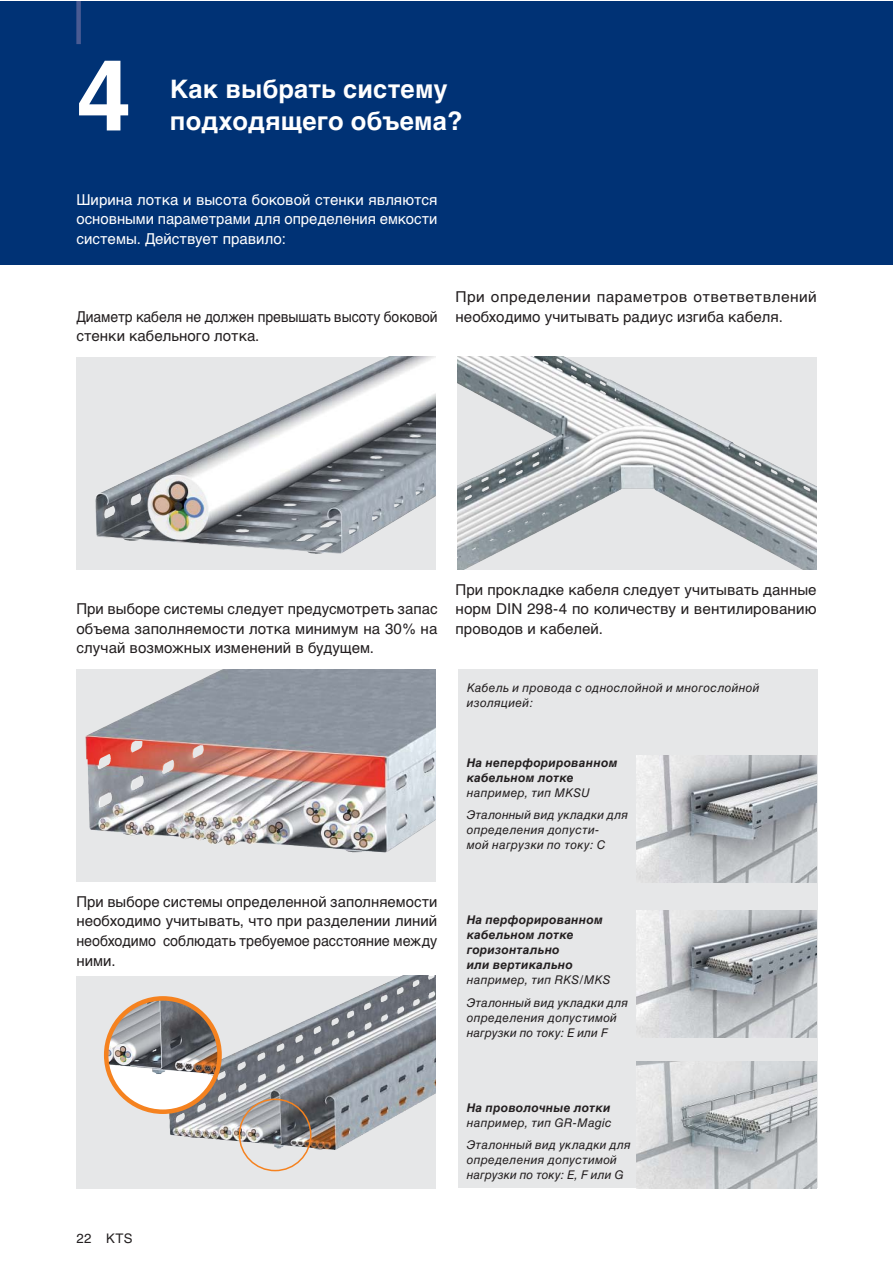
<style>
.page{position:relative;width:893px;height:1265px;background:#fff}
.page>*{position:absolute;margin:0;border:0;box-sizing:border-box;transform-origin:0 0}
.t1{font:700 99px "Helvetica Cyr";color:#fff}
.t2{font:700 25.5px "Helvetica Cyr";letter-spacing:.005em;color:#fff}
.t3{font:15px/19.5px "Helvetica Cyr Upright";letter-spacing:.005em;color:#231f20;text-align:justify}
.t4{font:15px/19.5px "Helvetica Cyr Upright";letter-spacing:.005em;color:#fff;text-align:justify}
.t5{font:15px/19.5px "Helvetica Cyr Upright";letter-spacing:.005em;color:#231f20;scale:.93 1}
.t6{font:13.2px "Helvetica Cyr Upright";color:#231f20}
.t7{font:12px/15px "Helvetica Cyr Inclined";letter-spacing:.02em;color:#231f20}
.t8{font:12px/15px "Helvetica Cyr Bold Inclined";letter-spacing:.02em;color:#231f20}
</style>
<div class="page">
<div style="left:0;top:2px;width:892px;height:263px;background:#003275"></div>
<div style="left:76px;top:2px;width:5px;height:42px;background:#495b93"></div>
<svg style="left:76px;top:669px;width:360px;height:213px;background:#bcb3b6"></svg>
<svg style="left:76px;top:357px;width:360px;height:212px;background:#c5c7ca"></svg>
<svg style="left:76px;top:975px;width:360px;height:213px;background:#c0c1c3"></svg>
<svg style="left:457px;top:357px;width:359px;height:212px;background:#cccfd1"></svg>
<img style="left:773px;top:495px;width:43px;height:74px">
<div style="left:458px;top:669px;width:359px;height:519px;background:#e6e7e8"></div>
<img style="left:636px;top:755px;width:180px;height:127px">
<img style="left:636px;top:910px;width:180px;height:127px">
<img style="left:636px;top:1061px;width:180px;height:127px">
<div style="left:239px;top:1098px;width:72px;height:73px;border:2px solid #f5821f;border-radius:50%"></div>
<svg style="left:106px;top:998px;width:113px;height:113px"></svg>
<div style="left:104px;top:996px;width:118px;height:118px;border:4px solid #f5821f;border-radius:50%"></div>
<h1 class="t1" style="left:76px;top:38px;width:57px">4</h1>
<h2 class="t2" style="left:170px;top:74px;width:279px">Как выбрать систему</h2>
<h2 class="t2" style="left:170px;top:106px;width:294px">подходящего объема?</h2>
<p class="t4" style="left:76px;top:191px;width:362px">Ширина лотка и высота боковой стенки являются основными параметрами для определения емкости системы. Действует правило:</p>
<p class="t5" style="left:76px;top:308px;width:390px">Диаметр кабеля не должен превышать высоту боковой стенки кабельного лотка.</p>
<p class="t3" style="left:455px;top:289px;width:363px">При определении параметров ответветвлений необходимо учитывать радиус изгиба кабеля.</p>
<p class="t3" style="left:76px;top:601px;width:362px">При выборе системы следует предусмотреть запас объема заполняемости лотка минимум на 30% на случай возможных изменений в будущем.</p>
<p class="t3" style="left:455px;top:581px;width:362px">При прокладке кабеля следует учитывать данные норм DIN 298-4 по количеству и вентилированию проводов и кабелей.</p>
<p class="t7" style="left:466px;top:681px;width:294px">Кабель и провода с однослойной и многослойной изоляцией:</p>
<p class="t3" style="left:76px;top:893px;width:362px">При выборе системы определенной заполняемости необходимо учитывать, что при разделении линий необходимо соблюдать требуемое расстояние между ними.</p>
<p class="t8" style="left:466px;top:755px;width:152px">На неперфорированном кабельном лотке</p>
<p class="t7" style="left:466px;top:782px;width:163px;line-height:22.5px">например, тип MKSU<br>Эталонный вид укладки для</p>
<p class="t7" style="left:466px;top:824px;width:140px">определения допусти&shy;мой нагрузки по току: C</p>
<p class="t8" style="left:466px;top:912px;width:137px">На перфорированном кабельном лотке горизонтально<br>или вертикально</p>
<p class="t7" style="left:466px;top:970px;width:163px;line-height:22.5px">например, тип RKS/MKS<br>Эталонный вид укладки для</p>
<p class="t7" style="left:466px;top:1011px;width:152px">определения допустимой нагрузки по току: E или F</p>
<p class="t6" style="left:76px;top:1233px;width:58px">22 KTS</p>
<p class="t8" style="left:466px;top:1100px;width:145px">На проволочные лотки</p>
<p class="t7" style="left:466px;top:1112px;width:166px;line-height:22.5px">например, тип GR-Magic<br>Эталонный вид укладки для</p>
<p class="t7" style="left:466px;top:1154px;width:158px">определения допустимой нагрузки по току: E, F или G</p>
</div>
